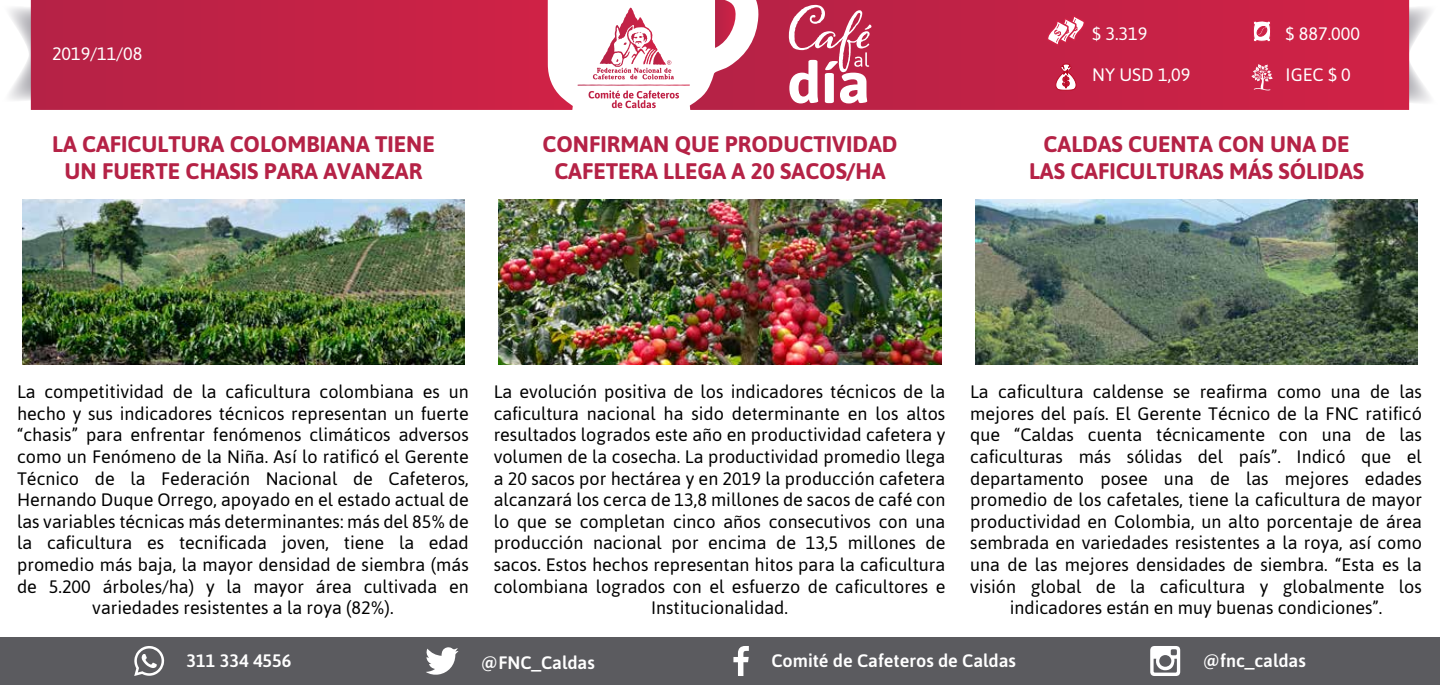
<style>
.page{position:relative;width:1440px;height:685px;background:#fff}
.page>*{position:absolute;margin:0;border:0;box-sizing:border-box;transform-origin:0 0}
.t1{font:700 22.5px/27px "Asap";color:#b52246;text-align:center}
.t2{font:18px/21.6px "Asap";color:#000;text-align:center}
.t3{font:500 18px "Asap";color:#fff}
.t4{font:18px "Asap";color:#fff}
</style>
<div class="page">
<svg style="left:9px;top:4px;width:22px;height:99px"></svg>
<svg style="left:1409px;top:4px;width:22px;height:101px"></svg>
<svg style="left:31px;top:0;width:542px;height:110px;background:#c42a4d"></svg>
<svg style="left:690px;top:0;width:719px;height:110px;background:#c82f51"></svg>
<svg style="left:577px;top:8px;width:113px;height:100px"></svg>
<div style="left:0;top:636px;width:1440px;height:48px;background:#5b5b5f"></div>
<svg style="left:426px;top:647px;width:32px;height:27px"></svg>
<svg style="left:733px;top:646px;width:16px;height:29px"></svg>
<svg style="left:1150px;top:646px;width:30px;height:29px"></svg>
<svg style="left:134px;top:646px;width:30px;height:29px"></svg>
<svg style="left:789px;top:5px;width:82px;height:98px"></svg>
<img style="left:499px;top:199px;width:442px;height:165px">
<img style="left:975px;top:199px;width:443px;height:165px">
<img style="left:22px;top:199px;width:443px;height:165px">
<svg style="left:1253px;top:20px;width:18px;height:22px"></svg>
<svg style="left:1055px;top:64px;width:21px;height:28px"></svg>
<svg style="left:1047px;top:15px;width:38px;height:31px"></svg>
<svg style="left:1251px;top:64px;width:22px;height:26px"></svg>
<p class="t4" style="left:52px;top:42px;width:92px">2019/11/08</p>
<p class="t1" style="left:52px;top:129px;width:384px">LA CAFICULTURA COLOMBIANA TIENE<br>UN FUERTE CHASIS PARA AVANZAR</p>
<p class="t4" style="left:1092px;top:22px;width:57px">$ 3.319</p>
<p class="t4" style="left:1092px;top:62px;width:100px">NY USD 1,09</p>
<p class="t4" style="left:1286px;top:22px;width:76px">$ 887.000</p>
<p class="t4" style="left:1286px;top:62px;width:67px">IGEC $ 0</p>
<p class="t1" style="left:543px;top:129px;width:357px">CONFIRMAN QUE PRODUCTIVIDAD<br>CAFETERA LLEGA A 20 SACOS/HA</p>
<p class="t1" style="left:1029px;top:129px;width:337px">CALDAS CUENTA CON UNA DE<br>LAS CAFICULTURAS MÁS SÓLIDAS</p>
<p class="t2" style="left:17px;top:380px;width:453px">La competitividad de la caficultura colombiana es un hecho y sus indicadores técnicos representan un fuerte “chasis” para enfrentar fenómenos climáticos adversos como un Fenómeno de la Niña. Así lo ratificó el Gerente Técnico de la Federación Nacional de Cafeteros, Hernando Duque Orrego, apoyado en el estado actual de las variables técnicas más determinantes: más del 85% de la caficultura es tecnificada joven, tiene la edad promedio más baja, la mayor densidad de siembra (más de 5.200 árboles/ha) y la mayor área cultivada en variedades resistentes a la roya (82%).</p>
<p class="t2" style="left:494px;top:380px;width:453px">La evolución positiva de los indicadores técnicos de la caficultura nacional ha sido determinante en los altos resultados logrados este año en productividad cafetera y volumen de la cosecha. La productividad promedio llega a 20 sacos por hectárea y en 2019 la producción cafetera alcanzará los cerca de 13,8 millones de sacos de café con lo que se completan cinco años consecutivos con una producción nacional por encima de 13,5 millones de sacos. Estos hechos representan hitos para la caficultura colombiana logrados con el esfuerzo de caficultores e Institucionalidad.</p>
<p class="t2" style="left:970px;top:380px;width:453px">La caficultura caldense se reafirma como una de las mejores del país. El Gerente Técnico de la FNC ratificó que “Caldas cuenta técnicamente con una de las caficulturas más sólidas del país”. Indicó que el departamento posee una de las mejores edades promedio de los cafetales, tiene la caficultura de mayor productividad en Colombia, un alto porcentaje de área sembrada en variedades resistentes a la roya, así como una de las mejores densidades de siembra. “Esta es la visión global de la caficultura y globalmente los indicadores están en muy buenas condiciones”.</p>
<p class="t3" style="left:187px;top:648px;width:106px">311 334 4556</p>
<p class="t3" style="left:481px;top:650px;width:115px">@FNC_Caldas</p>
<p class="t3" style="left:771px;top:648px;width:246px">Comité de Cafeteros de Caldas</p>
<p class="t3" style="left:1203px;top:647px;width:105px">@fnc_caldas</p>
</div>
